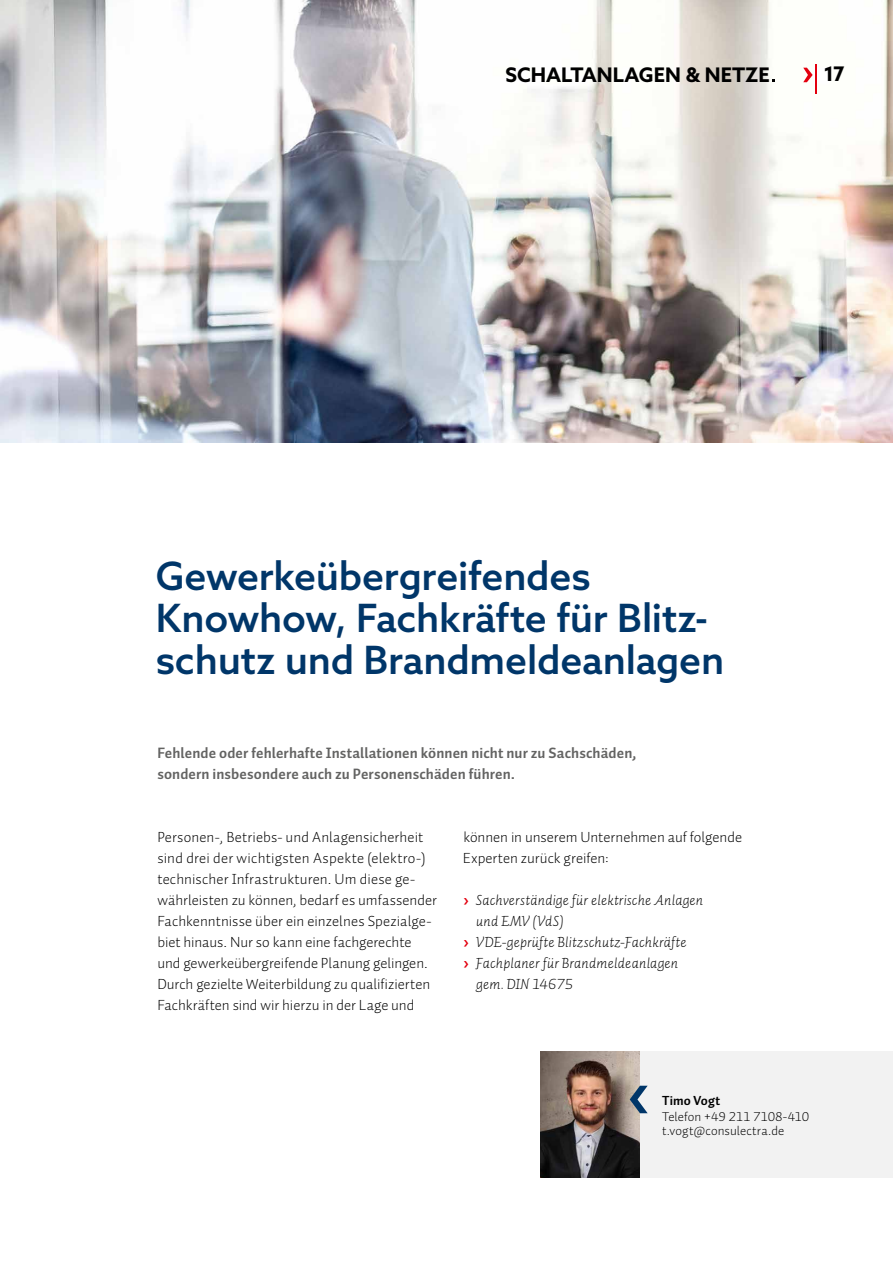
<style>
.page{position:relative;width:893px;height:1263px;background:#fff}
.page>*{position:absolute;margin:0;border:0;box-sizing:border-box;transform-origin:0 0}
.t1{font:500 39px/42px "Azo Sans";letter-spacing:-.005em;color:#003669}
.t2{font:700 20.1px "Azo Sans";color:#000}
.t3{font:300 15px/21px "Auto Pro";color:#000}
.t4{font:15px "Auto Pro Light Italic 2";letter-spacing:.01em;color:#000}
.t5{font:700 15px/21px "Auto Pro";letter-spacing:.005em;color:#636362}
.t6{font:300 13.2px/13.5px "Auto Pro";letter-spacing:.005em;color:#000}
.t7{font:700 13.2px "Auto Pro";letter-spacing:.01em;color:#000}
.s1{font-family:"Azo Sans";font-weight:700;color:#e3000f}
</style>
<div class="page">
<img style="left:0;top:0;width:893px;height:443px">
<div style="left:631px;top:1052px;width:262px;height:126px;background:#f2f2f2"></div>
<img style="left:540px;top:1052px;width:100px;height:126px">
<svg style="left:630px;top:1086px;width:18px;height:27px"></svg>
<svg style="left:803px;top:68px;width:10px;height:14px"></svg>
<hr style="left:815px;top:65px;width:2px;height:29px;background:#e3000f">
<h2 class="t2" style="left:505px;top:62px;width:264px">SCHALTANLAGEN &amp; NETZE</h2>
<h2 class="t2" style="left:824px;top:61px;width:22px">17</h2>
<h1 class="t1" style="left:156px;top:554px;width:570px">Gewerkeübergreifendes<br>Knowhow, Fachkräfte für Blitz&shy;schutz und Brandmeldeanlagen</h1>
<p class="t5" style="left:157px;top:742px;width:481px">Fehlende oder fehlerhafte Installationen können nicht nur zu Sachschäden, sondern insbesondere auch zu Personenschäden führen.</p>
<p class="t3" style="left:157px;top:826px;width:281px">Personen-, Betriebs- und Anlagensicherheit sind drei der wichtigsten Aspekte (elektro-) technischer Infrastrukturen. Um diese ge&shy;währleisten zu können, bedarf es umfassender Fachkenntnisse über ein einzelnes Spezialge&shy;biet hinaus. Nur so kann eine fachgerechte und gewerkeübergreifende Planung gelingen.<br>Durch gezielte Weiterbildung zu qualifizierten Fachkräften sind wir hierzu in der Lage und</p>
<p class="t3" style="left:463px;top:826px;width:280px">können in unserem Unternehmen auf folgende<br>Experten zurück greifen:</p>
<p class="t4" style="left:463px;top:890px;width:241px"><span class="s1">›</span> Sachverständige für elektrische Anlagen</p>
<p class="t4" style="left:476px;top:911px;width:89px">und EMV (VdS)</p>
<p class="t4" style="left:463px;top:932px;width:225px"><span class="s1">›</span> VDE-geprüfte Blitzschutz-Fachkräfte</p>
<p class="t4" style="left:463px;top:953px;width:216px"><span class="s1">›</span> Fachplaner für Brandmeldeanlagen</p>
<p class="t4" style="left:476px;top:974px;width:98px">gem. DIN 14675</p>
<p class="t7" style="left:662px;top:1091px;width:60px">Timo Vogt</p>
<p class="t6" style="left:662px;top:1110px;width:149px">Telefon +49 211 7108-410 t.vogt@consulectra.de</p>
</div>
